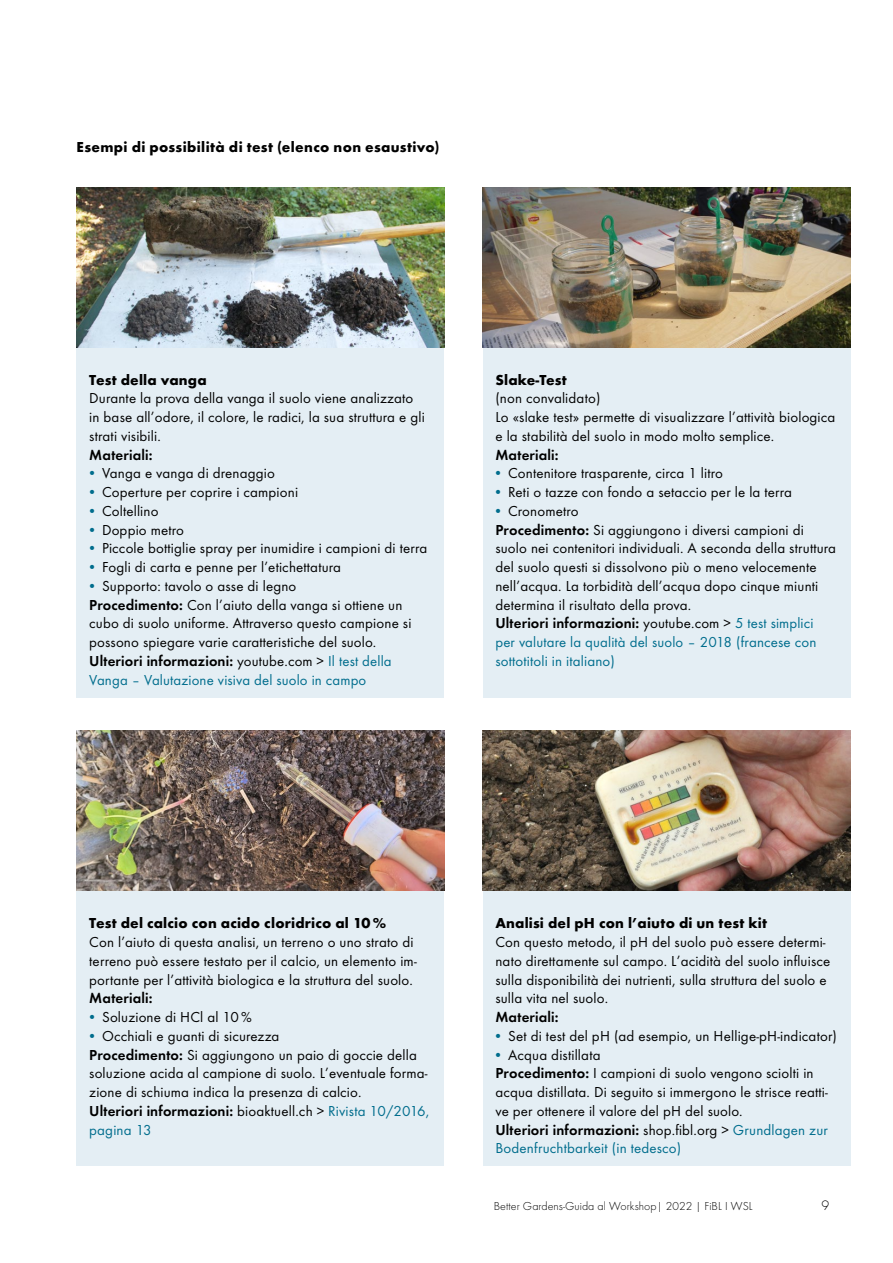
<style>
.page{position:relative;width:893px;height:1263px;background:#fff}
.page>*{position:absolute;margin:0;border:0;box-sizing:border-box;transform-origin:0 0}
.t1{font:15px/18.8px "Function Pro";letter-spacing:.01em;color:#000}
.t2{font:700 15px "Function Pro";letter-spacing:.015em;color:#000}
.t3{font:600 15px "Function Pro";letter-spacing:.01em;color:#000}
.t4{font:300 14.25px "Function Pro";color:#000}
.t5{font:300 12px "Function Pro";letter-spacing:.005em;color:#000}
.s1{font-weight:500;color:#006d8d}
.s2{font-weight:600}
.s3{color:#006d8d}
</style>
<div class="page">
<div style="left:77px;top:345px;width:367px;height:34px;background:#e4eef4"></div>
<div style="left:77px;top:364px;width:367px;height:33px;background:#e4eef4"></div>
<div style="left:77px;top:382px;width:367px;height:72px;background:#e4eef4"></div>
<div style="left:77px;top:439px;width:367px;height:33px;background:#e4eef4"></div>
<div style="left:77px;top:457px;width:367px;height:34px;background:#e4eef4"></div>
<div style="left:77px;top:476px;width:367px;height:34px;background:#e4eef4"></div>
<div style="left:77px;top:495px;width:367px;height:34px;background:#e4eef4"></div>
<div style="left:77px;top:514px;width:367px;height:33px;background:#e4eef4"></div>
<div style="left:77px;top:532px;width:367px;height:34px;background:#e4eef4"></div>
<div style="left:77px;top:551px;width:367px;height:34px;background:#e4eef4"></div>
<div style="left:77px;top:570px;width:367px;height:34px;background:#e4eef4"></div>
<div style="left:77px;top:589px;width:367px;height:71px;background:#e4eef4"></div>
<div style="left:77px;top:645px;width:367px;height:52px;background:#e4eef4"></div>
<div style="left:77px;top:889px;width:367px;height:33px;background:#e4eef4"></div>
<div style="left:77px;top:907px;width:367px;height:34px;background:#e4eef4"></div>
<div style="left:77px;top:926px;width:367px;height:71px;background:#e4eef4"></div>
<div style="left:77px;top:982px;width:367px;height:34px;background:#e4eef4"></div>
<div style="left:77px;top:1001px;width:367px;height:34px;background:#e4eef4"></div>
<div style="left:77px;top:1020px;width:367px;height:34px;background:#e4eef4"></div>
<div style="left:77px;top:1039px;width:367px;height:71px;background:#e4eef4"></div>
<div style="left:77px;top:1095px;width:367px;height:52px;background:#e4eef4"></div>
<div style="left:77px;top:1132px;width:367px;height:34px;background:#e4eef4"></div>
<div style="left:483px;top:345px;width:367px;height:34px;background:#e4eef4"></div>
<div style="left:483px;top:364px;width:367px;height:33px;background:#e4eef4"></div>
<div style="left:483px;top:382px;width:367px;height:34px;background:#e4eef4"></div>
<div style="left:483px;top:401px;width:367px;height:53px;background:#e4eef4"></div>
<div style="left:483px;top:439px;width:367px;height:33px;background:#e4eef4"></div>
<div style="left:483px;top:457px;width:367px;height:34px;background:#e4eef4"></div>
<div style="left:483px;top:476px;width:367px;height:34px;background:#e4eef4"></div>
<div style="left:483px;top:495px;width:367px;height:34px;background:#e4eef4"></div>
<div style="left:483px;top:514px;width:367px;height:108px;background:#e4eef4"></div>
<div style="left:483px;top:607px;width:367px;height:72px;background:#e4eef4"></div>
<div style="left:483px;top:664px;width:367px;height:33px;background:#e4eef4"></div>
<div style="left:483px;top:889px;width:367px;height:33px;background:#e4eef4"></div>
<div style="left:483px;top:907px;width:367px;height:34px;background:#e4eef4"></div>
<div style="left:483px;top:926px;width:367px;height:90px;background:#e4eef4"></div>
<div style="left:483px;top:1001px;width:367px;height:34px;background:#e4eef4"></div>
<div style="left:483px;top:1020px;width:367px;height:34px;background:#e4eef4"></div>
<div style="left:483px;top:1039px;width:367px;height:33px;background:#e4eef4"></div>
<div style="left:483px;top:1057px;width:367px;height:72px;background:#e4eef4"></div>
<div style="left:483px;top:1114px;width:367px;height:52px;background:#e4eef4"></div>
<img style="left:77px;top:187px;width:367px;height:160px">
<img style="left:77px;top:730px;width:367px;height:160px">
<img style="left:483px;top:187px;width:367px;height:160px">
<img style="left:483px;top:731px;width:367px;height:160px">
<p class="t2" style="left:77px;top:138px;width:365px">Esempi di possibilità di test (elenco non esaustivo)</p>
<p class="t2" style="left:89px;top:370px;width:119px">Test della vanga</p>
<p class="t1" style="left:89px;top:389px;width:337px">Durante la prova della vanga il suolo viene analizzato in base all’odore, il colore, le radici, la sua struttura e gli strati visibili.</p>
<p class="t3" style="left:89px;top:445px;width:65px">Materiali:</p>
<p class="t1" style="left:87px;top:464px;width:189px"><span class="s1">•</span> Vanga e vanga di drenaggio</p>
<p class="t1" style="left:87px;top:483px;width:212px"><span class="s1">•</span> Coperture per coprire i campioni</p>
<p class="t1" style="left:87px;top:501px;width:73px"><span class="s1">•</span> Coltellino</p>
<p class="t1" style="left:87px;top:520px;width:98px"><span class="s1">•</span> Doppio metro</p>
<p class="t1" style="left:87px;top:539px;width:342px"><span class="s1">•</span> Piccole bottiglie spray per inumidire i campioni di terra</p>
<p class="t1" style="left:87px;top:558px;width:255px"><span class="s1">•</span> Fogli di carta e penne per l’etichettatura</p>
<p class="t1" style="left:87px;top:576px;width:326px"><span class="s1">•</span> Supporto: tavolo o asse di legno<br><span class="s2">Procedimento:</span> Con l’aiuto della vanga si ottiene un cubo di suolo uniforme. Attraverso questo campione si possono spiegare varie caratteristiche del suolo.<br><span class="s2">Ulteriori informazioni:</span> youtube.com &gt; <span class="s3">Il test della Vanga – Valutazione visiva del suolo in campo</span></p>
<p class="t2" style="left:495px;top:370px;width:73px">Slake-Test</p>
<p class="t1" style="left:495px;top:389px;width:342px">(non convalidato)<br>Lo «slake test» permette di visualizzare l’attività biologica e la stabilità del suolo in modo molto semplice.</p>
<p class="t3" style="left:495px;top:445px;width:65px">Materiali:</p>
<p class="t1" style="left:493px;top:464px;width:231px"><span class="s1">•</span> Contenitore trasparente, circa 1 litro</p>
<p class="t1" style="left:493px;top:483px;width:300px"><span class="s1">•</span> Reti o tazze con fondo a setaccio per le la terra</p>
<p class="t1" style="left:493px;top:501px;width:344px"><span class="s1">•</span> Cronometro<br><span class="s2">Procedimento:</span> Si aggiungono i diversi campioni di suolo nei contenitori individuali. A seconda della struttura del suolo questi si dissolvono più o meno velocemente nell’acqua. La torbidità dell’acqua dopo cinque miunti determina il risultato della prova.<br><span class="s2">Ulteriori informazioni:</span> youtube.com &gt; <span class="s3">5 test simplici<br>per valutare la qualità del suolo – 2018 (francese con sottotitoli in italiano)</span></p>
<p class="t2" style="left:89px;top:914px;width:298px">Test del calcio con acido cloridrico al 10%</p>
<p class="t1" style="left:89px;top:933px;width:329px">Con l’aiuto di questa analisi, un terreno o uno strato di terreno può essere testato per il calcio, un elemento im&shy;portante per l’attività biologica e la struttura del suolo.</p>
<p class="t3" style="left:89px;top:989px;width:65px">Materiali:</p>
<p class="t1" style="left:87px;top:1008px;width:166px"><span class="s1">•</span> Soluzione di HCl al 10 %</p>
<p class="t1" style="left:87px;top:1026px;width:344px"><span class="s1">•</span> Occhiali e guanti di sicurezza<br><span class="s2">Procedimento:</span> Si aggiungono un paio di goccie della soluzione acida al campione di suolo. L’eventuale forma&shy;zione di schiuma indica la presenza di calcio.<br><span class="s2">Ulteriori informazioni:</span> bioaktuell.ch &gt; <span class="s3">Rivista 10/2016, pagina 13</span></p>
<p class="t2" style="left:495px;top:914px;width:273px">Analisi del pH con l’aiuto di un test kit</p>
<p class="t1" style="left:495px;top:933px;width:336px">Con questo metodo, il pH del suolo può essere determi&shy;nato direttamente sul campo. L’acidità del suolo influisce sulla disponibilità dei nutrienti, sulla struttura del suolo e sulla vita nel suolo.</p>
<p class="t3" style="left:495px;top:1008px;width:65px">Materiali:</p>
<p class="t1" style="left:493px;top:1026px;width:345px"><span class="s1">•</span> Set di test del pH (ad esempio, un Hellige-pH-indicator)</p>
<p class="t1" style="left:493px;top:1045px;width:336px"><span class="s1">•</span> Acqua distillata<br><span class="s2">Procedimento:</span> I campioni di suolo vengono sciolti in acqua distillata. Di seguito si immergono le strisce reatti&shy;ve per ottenere il valore del pH del suolo.<br><span class="s2">Ulteriori informazioni:</span> shop.fibl.org &gt; <span class="s3">Grundlagen zur Bodenfruchtbarkeit (in tedesco)</span></p>
<p class="t5" style="left:494px;top:1199px;width:260px">Better Gardens-Guida al Workshop| 2022 | FiBL I WSL</p>
<p class="t4" style="left:821px;top:1197px;width:9px">9</p>
</div>
